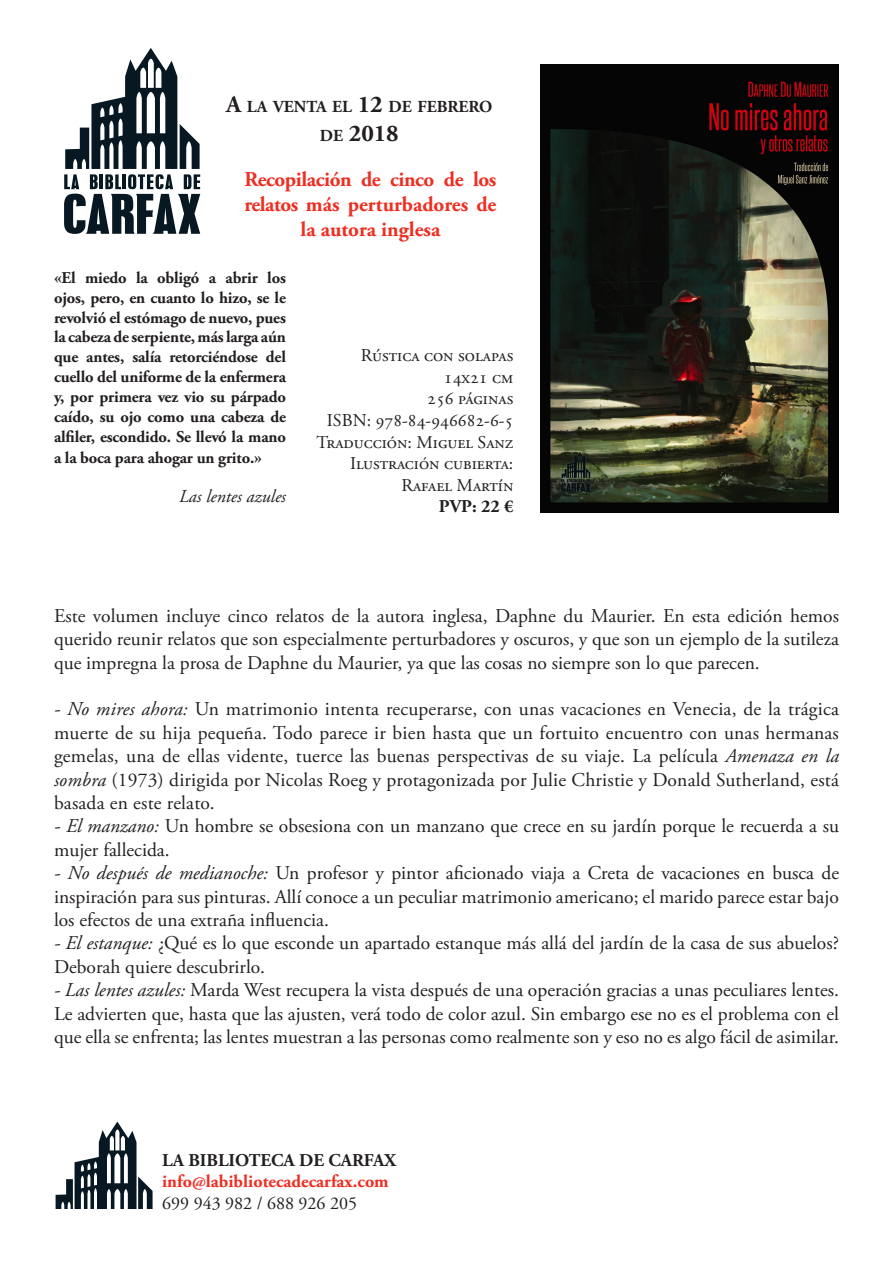
<style>
.page{position:relative;width:893px;height:1263px;background:#fff}
.page>*{position:absolute;margin:0;border:0;box-sizing:border-box;transform-origin:0 0}
.t1{font:700 24px "Adobe Garamond Pro";color:#231f20}
.Estilo_de_párrafo_1{font:700 21px/25.2px "Adobe Garamond Pro";letter-spacing:-.01em;color:#ee2e22;text-align:center}
.t2{font:19.5px/23.4px "Adobe Garamond Pro";color:#231f20;text-align:justify}
.Estilo_de_párrafo_1-2{font:18px "Adobe Garamond Pro";color:#231f20}
.t3{font:700 18px "Adobe Garamond Pro";color:#ee2e22}
.t4{font:700 18px "Adobe Garamond Pro";color:#231f20}
.Texto_general{font:italic 18px "Adobe Garamond Pro";color:#231f20}
.Estilo_de_párrafo_1-3{font:700 18px "Adobe Garamond Pro";color:#231f20}
.t5{font:700 16.8px "Adobe Garamond Pro";color:#231f20}
.Texto_general-2{font:700 16.5px/19.8px "Adobe Garamond Pro";letter-spacing:-.01em;color:#231f20;text-align:justify}
.s1{font-size:24px}
.s2{font-size:16.8px}
.s3{font-size:18px}
.s4{font-style:italic}
</style>
<div class="page">
<img style="left:540px;top:64px;width:299px;height:448px">
<svg style="left:56px;top:1121px;width:97px;height:88px"></svg>
<svg style="left:64px;top:48px;width:136px;height:186px"></svg>
<p class="t5" style="left:226px;top:97px;width:268px"><span class="s1">A</span> LA VENTA EL <span class="s1">12</span> DE FEBRERO</p>
<p class="t1" style="left:320px;top:119px;width:80px"><span class="s2">DE</span> 2018</p>
<p class="Estilo_de_párrafo_1" style="left:244px;top:167px;width:253px">Recopilación de cinco de los relatos más perturbadores de la autora inglesa</p>
<p class="Texto_general-2" style="left:54px;top:268px;width:233px"><span class="s3">«</span>El miedo la obligó a abrir los ojos, pero, en cuanto lo hizo, se le revolvió el estómago de nuevo, pues la cabeza de serpiente, más larga aún que antes, salía retorciéndose del cuello del uniforme de la enfermera y, por primera vez vio su párpado caído, su ojo como una cabeza de alfiler, escondido. Se llevó la mano</p>
<p class="Texto_general-2" style="left:54px;top:448px;width:209px">a la boca para ahogar un grito.<span class="s3">»</span></p>
<p class="Texto_general" style="left:179px;top:486px;width:108px">Las lentes azules</p>
<p class="Estilo_de_párrafo_1-2" style="left:361px;top:345px;width:154px">Rústica con solapas</p>
<p class="Estilo_de_párrafo_1-2" style="left:444px;top:366px;width:71px">14x21 cm</p>
<p class="Estilo_de_párrafo_1-2" style="left:427px;top:388px;width:88px">256 páginas</p>
<p class="Estilo_de_párrafo_1-2" style="left:327px;top:409px;width:188px">ISBN: 978-84-946682-6-5</p>
<p class="Estilo_de_párrafo_1-2" style="left:316px;top:431px;width:199px">Traducción: Miguel Sanz</p>
<p class="Estilo_de_párrafo_1-2" style="left:350px;top:453px;width:165px">Ilustración cubierta:</p>
<p class="Estilo_de_párrafo_1-2" style="left:401px;top:474px;width:113px">Rafael Martín</p>
<p class="Estilo_de_párrafo_1-3" style="left:439px;top:496px;width:76px">PVP: 22 €</p>
<p class="t2" style="left:54px;top:604px;width:787px">Este volumen incluye cinco relatos de la autora inglesa, Daphne du Maurier. En esta edición hemos querido reunir relatos que son especialmente perturbadores y oscuros, y que son un ejemplo de la sutileza que impregna la prosa de Daphne du Maurier, ya que las cosas no siempre son lo que parecen.</p>
<p class="t2" style="left:54px;top:698px;width:787px"><span class="s4">- No mires ahora:</span> Un matrimonio intenta recuperarse, con unas vacaciones en Venecia, de la trágica muerte de su hija pequeña. Todo parece ir bien hasta que un fortuito encuentro con unas hermanas gemelas, una de ellas vidente, tuerce las buenas perspectivas de su viaje. La película <span class="s4">Amenaza en la sombra</span> (1973) dirigida por Nicolas Roeg y protagonizada por Julie Christie y Donald Sutherland, está basada en este relato.</p>
<p class="t2" style="left:54px;top:815px;width:787px"><span class="s4">- El manzano:</span> Un hombre se obsesiona con un manzano que crece en su jardín porque le recuerda a su mujer fallecida.</p>
<p class="t2" style="left:54px;top:862px;width:786px"><span class="s4">- No después de medianoche:</span> Un profesor y pintor aficionado viaja a Creta de vacaciones en busca de inspiración para sus pinturas. Allí conoce a un peculiar matrimonio americano; el marido parece estar bajo los efectos de una extraña influencia.</p>
<p class="t2" style="left:54px;top:932px;width:786px"><span class="s4">- El estanque:</span> ¿Qué es lo que esconde un apartado estanque más allá del jardín de la casa de sus abuelos?<br>Deborah quiere descubrirlo.</p>
<p class="t2" style="left:54px;top:979px;width:786px"><span class="s4">- Las lentes azules:</span> Marda West recupera la vista después de una operación gracias a unas peculiares lentes.<br>Le advierten que, hasta que las ajusten, verá todo de color azul. Sin embargo ese no es el problema con el que ella se enfrenta; las lentes muestran a las personas como realmente son y eso no es algo fácil de asimilar.</p>
<p class="t4" style="left:162px;top:1149px;width:236px">LA BIBLIOTECA DE CARFAX</p>
<p class="t3" style="left:162px;top:1171px;width:228px">info@labibliotecadecarfax.com</p>
<p class="Estilo_de_párrafo_1-2" style="left:162px;top:1192px;width:196px">699 943 982 / 688 926 205</p>
</div>
